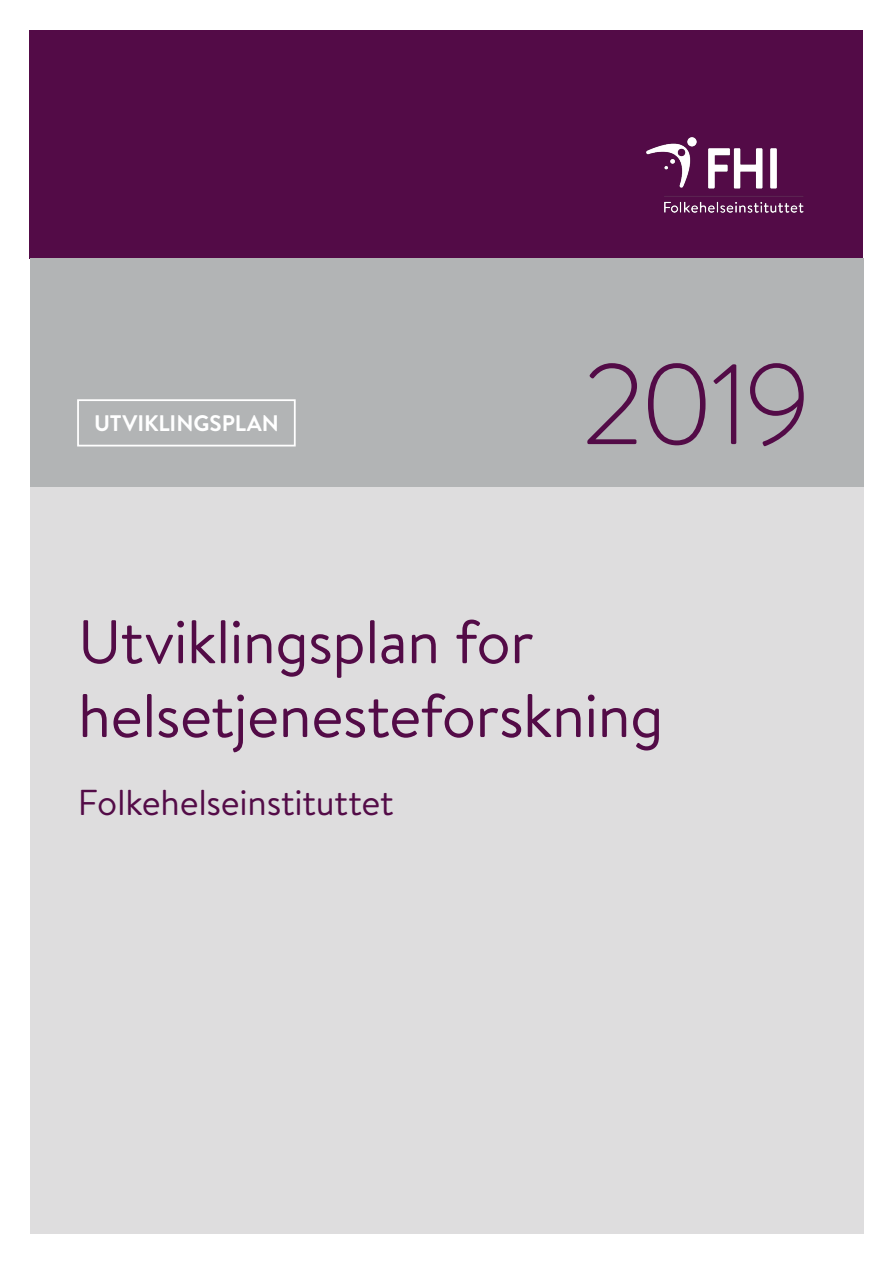
<style>
.page{position:relative;width:893px;height:1263px;background:#fff}
.page>*{position:absolute;margin:0;border:0;box-sizing:border-box;transform-origin:0 0}
.t1{font:300 114px "Brandon Text";color:#530b47}
.t2{font:61.5px/73.8px "Brandon Text";letter-spacing:-.015em;color:#530b47}
.t3{font:36px "Brandon Text";letter-spacing:-.01em;color:#530b47}
.t4{font:700 22.5px "Brandon Text";color:#fff}
</style>
<div class="page">
<div style="left:29px;top:30px;width:834px;height:229px;background:#530b47"></div>
<div style="left:30px;top:259px;width:833px;height:229px;background:#b2b4b5"></div>
<div style="left:30px;top:487px;width:833px;height:746px;background:#deddde"></div>
<div style="left:77px;top:399px;width:219px;height:47px;border:2px solid #fff"></div>
<img style="left:646px;top:137px;width:158px;height:76px">
<p class="t4" style="left:94px;top:408px;width:187px">UTVIKLINGSPLAN</p>
<h1 class="t1" style="left:582px;top:327px;width:231px">2019</h1>
<p class="t2" style="left:78px;top:603px;width:587px">Utviklingsplan for helsetjenesteforskning</p>
<p class="t3" style="left:78px;top:778px;width:317px">Folkehelseinstituttet</p>
</div>
